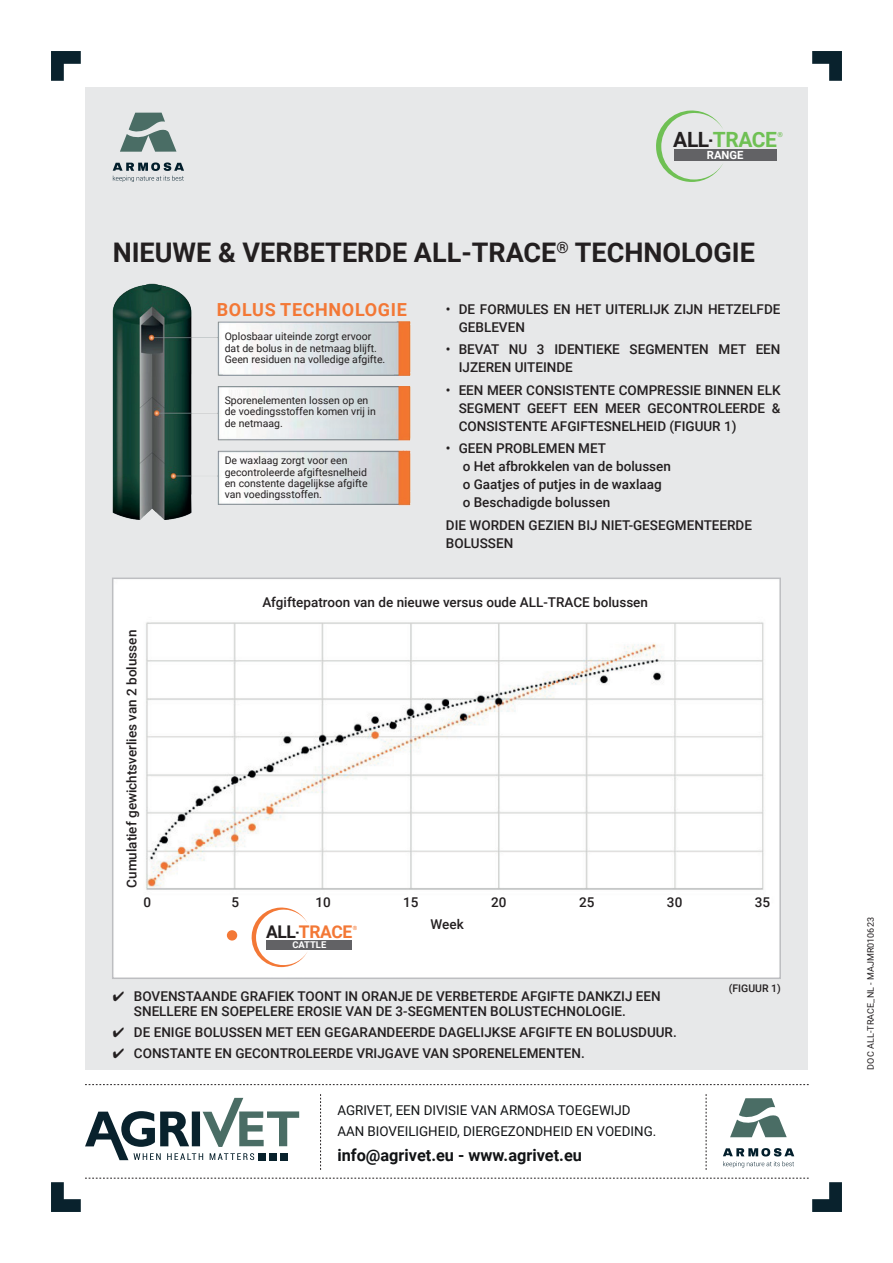
<style>
.page{position:relative;width:893px;height:1263px;background:#fff}
.page>*{position:absolute;margin:0;border:0;box-sizing:border-box;transform-origin:0 0}
.t1{font:700 27px "Roboto";color:#231f20}
.t2{font:700 21px "Roboto";letter-spacing:-.02em;color:#6fc054}
.t3{font:700 18px "Roboto";letter-spacing:.035em;color:#f37836}
.t4{font:700 17.55px "Roboto";letter-spacing:-.02em;color:#f37836}
.t5{font:700 16.5px "Roboto";color:#111315}
.t6{font:500 13.5px/18px "Roboto";color:#231f20}
.t7{font:13.5px/20.7px "Roboto";color:#111315}
.t8{font:700 11.25px "Roboto";color:#fff}
.t9{font:10.5px/11.2px "Roboto";color:#231f20}
.t10{font:500 10.5px "Roboto";color:#231f20}
.t11{font:700 9.3px "Roboto";color:#fff}
.t12{font:9px "Roboto";letter-spacing:.005em;color:#231f20}
.t13{font:700 7.05px "Roboto";color:#6fc054}
.t14{font:700 5.85px "Roboto";color:#f37836}
.s1{color:#231f20}
</style>
<div class="page">
<div style="left:85px;top:87px;width:723px;height:983px;background:#e7e8e9"></div>
<svg style="left:51px;top:51px;width:30px;height:30px"></svg>
<svg style="left:812px;top:51px;width:30px;height:30px"></svg>
<svg style="left:51px;top:1178px;width:791px;height:34px"></svg>
<svg style="left:85px;top:1084px;width:724px;height:1px"></svg>
<svg style="left:730px;top:1098px;width:57px;height:39px"></svg>
<svg style="left:723px;top:1148px;width:71px;height:19px"></svg>
<svg style="left:85px;top:1098px;width:214px;height:62px"></svg>
<svg style="left:320px;top:1094px;width:1px;height:76px"></svg>
<svg style="left:706px;top:1094px;width:1px;height:76px"></svg>
<svg style="left:656px;top:110px;width:67px;height:72px"></svg>
<div style="left:674px;top:149px;width:102px;height:11px;background:#626265"></div>
<svg style="left:120px;top:113px;width:56px;height:39px"></svg>
<svg style="left:113px;top:162px;width:71px;height:20px"></svg>
<img style="left:112px;top:283px;width:299px;height:237px">
<img style="left:115px;top:580px;width:663px;height:396px">
<div style="left:112px;top:577px;width:669px;height:402px;border:2px solid #bdbec1"></div>
<svg style="left:250px;top:907px;width:58px;height:60px;background:#faece4"></svg>
<div style="left:267px;top:940px;width:85px;height:9px;background:#626265"></div>
<div style="left:227px;top:930px;width:10px;height:10px;background:#f37836;border-radius:50%"></div>
<h2 class="t2" style="left:673px;top:125px;width:105px"><span class="s1">ALL-</span>TRACE</h2>
<p class="t13" style="left:777px;top:130px;width:7px">®</p>
<p class="t8" style="left:707px;top:147px;width:38px">RANGE</p>
<h1 class="t1" style="left:113px;top:234px;width:644px">NIEUWE &amp; VERBETERDE ALL-TRACE<sup>®</sup> TECHNOLOGIE</h1>
<h3 class="t3" style="left:217px;top:297px;width:191px">BOLUS TECHNOLOGIE</h3>
<p class="t9" style="left:225px;top:330px;width:162px">Oplosbaar uiteinde zorgt ervoor dat de bolus in de netmaag blijft.<br>Geen residuen na volledige afgifte.</p>
<p class="t9" style="left:225px;top:394px;width:153px">Sporenelementen lossen op en de voedingsstoffen komen vrij in de netmaag.</p>
<p class="t9" style="left:225px;top:455px;width:144px">De waxlaag zorgt voor een gecontroleerde afgiftesnelheid en constente dagelijkse afgifte van voedingsstoffen.</p>
<p class="t6" style="left:459px;top:300px;width:323px;text-indent:-13px">• DE FORMULES EN HET UITERLIJK ZIJN HETZELFDE<br>GEBLEVEN</p>
<p class="t6" style="left:459px;top:340px;width:323px;text-indent:-13px">• BEVAT NU 3 IDENTIEKE SEGMENTEN MET EEN<br>IJZEREN UITEINDE</p>
<p class="t6" style="left:459px;top:381px;width:323px;text-align:justify;text-indent:-13px">• EEN MEER CONSISTENTE COMPRESSIE BINNEN ELK SEGMENT GEEFT EEN MEER GECONTROLEERDE &amp; CONSISTENTE AFGIFTESNELHEID (FIGUUR 1)</p>
<p class="t6" style="left:463px;top:439px;width:210px;text-indent:-17px">• GEEN PROBLEMEN MET<br>o Het afbrokkelen van de bolussen o Gaatjes of putjes in de waxlaag o Beschadigde bolussen</p>
<p class="t6" style="left:446px;top:516px;width:308px">DIE WORDEN GEZIEN BIJ NIET-GESEGMENTEERDE<br>BOLUSSEN</p>
<p class="t6" style="left:122px;top:888px;width:259px;rotate:-90deg">Cumulatief gewichtsverlies van 2 bolussen</p>
<p class="t6" style="left:262px;top:593px;width:387px">Afgiftepatroon van de nieuwe versus oude ALL-TRACE bolussen</p>
<p class="t6" style="left:143px;top:892px;width:9px">0</p>
<p class="t6" style="left:231px;top:892px;width:9px">5</p>
<p class="t6" style="left:315px;top:892px;width:17px">10</p>
<p class="t6" style="left:403px;top:892px;width:17px">15</p>
<p class="t6" style="left:491px;top:892px;width:17px">20</p>
<p class="t6" style="left:579px;top:892px;width:17px">25</p>
<p class="t6" style="left:667px;top:892px;width:17px">30</p>
<p class="t6" style="left:755px;top:892px;width:17px">35</p>
<p class="t11" style="left:292px;top:938px;width:35px">CATTLE</p>
<p class="t6" style="left:430px;top:914px;width:35px">Week</p>
<p class="t4" style="left:266px;top:920px;width:88px"><span class="s1">ALL-</span>TRACE</p>
<p class="t14" style="left:353px;top:924px;width:6px">®</p>
<p class="t6" style="left:134px;top:988px;width:528px;line-height:15px;text-indent:-21px">✔ BOVENSTAANDE GRAFIEK TOONT IN ORANJE DE VERBETERDE AFGIFTE DANKZIJ EEN<br>SNELLERE EN SOEPELERE EROSIE VAN DE 3-SEGMENTEN BOLUSTECHNOLOGIE.</p>
<p class="t6" style="left:113px;top:1023px;width:566px">✔ DE ENIGE BOLUSSEN MET EEN GEGARANDEERDE DAGELIJKSE AFGIFTE EN BOLUSDUUR.</p>
<p class="t6" style="left:113px;top:1044px;width:474px">✔ CONSTANTE EN GECONTROLEERDE VRIJGAVE VAN SPORENELEMENTEN.</p>
<p class="t7" style="left:337px;top:1099px;width:320px">AGRIVET, EEN DIVISIE VAN ARMOSA TOEGEWIJD<br>AAN BIOVEILIGHEID, DIERGEZONDHEID EN VOEDING.</p>
<p class="t5" style="left:337px;top:1143px;width:246px">info@agrivet.eu - www.agrivet.eu</p>
<p class="t10" style="left:729px;top:981px;width:54px">(FIGUUR 1)</p>
<p class="t12" style="left:864px;top:1069px;width:154px;rotate:-90deg">DOC ALL-TRACE_NL - MAJMR010623</p>
</div>
